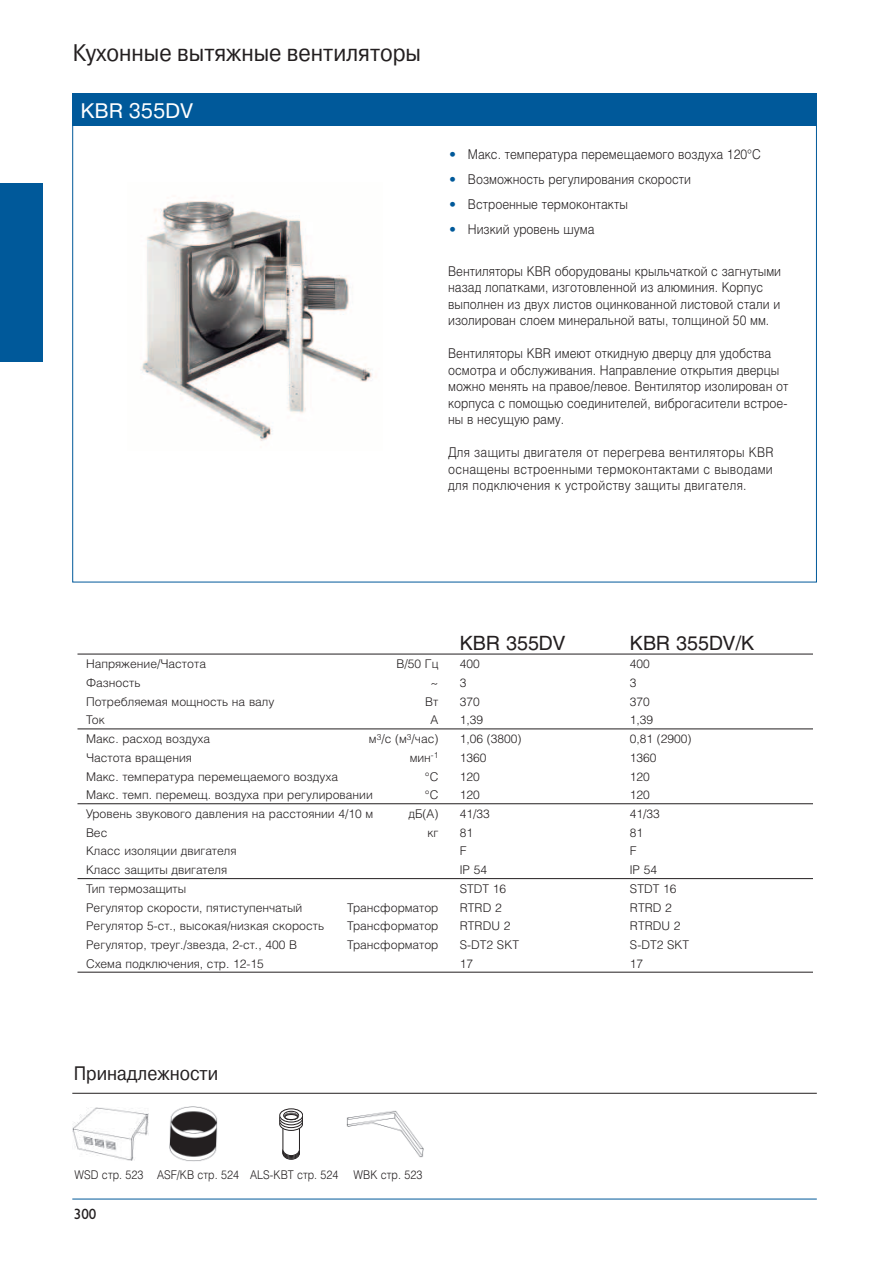
<style>
.page{position:relative;width:893px;height:1263px;background:#fff}
.page>*{position:absolute;margin:0;border:0;box-sizing:border-box;transform-origin:0 0}
.t1{font:24px "Pragmatica C";color:#231f20;scale:.9 1}
.t2{font:21px "Pragmatica C";color:#fff}
.t3{font:19.5px "Helios";color:#231f20}
.t4{font:19.5px "Pragmatica C";color:#231f20;scale:.9 1}
.t5{font:15px "Gill Sans";color:#231f20}
.t6{font:300 13.5px/16.5px "Helios";color:#231f20;scale:.9 1}
.t7{font:300 12px "Helios";color:#231f20}
.t8{font:300 12px "Helios";color:#231f20;scale:.9 1}
.s1{font-family:"Pragmatica C";font-weight:700;color:#00599a}
</style>
<div class="page">
<div style="left:72px;top:94px;width:744px;height:32px;background:#00599a"></div>
<hr style="left:77px;top:654px;width:736px;height:1px;background:#231f20">
<hr style="left:77px;top:729px;width:736px;height:1px;background:#231f20">
<hr style="left:77px;top:804px;width:736px;height:1px;background:#231f20">
<hr style="left:77px;top:878px;width:736px;height:1px;background:#231f20">
<hr style="left:77px;top:972px;width:736px;height:1px;background:#231f20">
<img style="left:141px;top:200px;width:235px;height:241px">
<img style="left:72px;top:1107px;width:77px;height:54px">
<img style="left:169px;top:1107px;width:48px;height:55px">
<div style="left:279px;top:1117px;width:24px;height:14px;border:1px solid #231f20;border-radius:50%"></div>
<div style="left:279px;top:1114px;width:24px;height:14px;border:1px solid #231f20;border-radius:50%"></div>
<div style="left:279px;top:1112px;width:24px;height:13px;border:1px solid #231f20;border-radius:50%"></div>
<svg style="left:280px;top:1109px;width:23px;height:13px"></svg>
<div style="left:279px;top:1109px;width:24px;height:13px;border:1px solid #231f20;border-radius:50%"></div>
<div style="left:283px;top:1111px;width:16px;height:9px;border:1px solid #231f20;border-radius:50%"></div>
<svg style="left:283px;top:1113px;width:17px;height:46px"></svg>
<div style="left:285px;top:1115px;width:12px;height:5px;background:#fff;border-radius:50%"></div>
<div style="left:285px;top:1114px;width:12px;height:6px;border:1px solid #231f20;border-radius:50%"></div>
<hr style="left:72px;top:1093px;width:744px;height:1px;background:#231f20">
<img style="left:347px;top:1110px;width:76px;height:48px">
<hr style="left:72px;top:1199px;width:744px;height:1px;background:#00599a">
<div style="left:0;top:183px;width:43px;height:178px;background:#00599a"></div>
<h1 class="t1" style="left:73px;top:44px;width:388px">Кухонные вытяжные вентиляторы</h1>
<h2 class="t2" style="left:80px;top:103px;width:114px">KBR 355DV</h2>
<p class="t6" style="left:448px;top:148px;width:349px"><span class="s1">•</span> Макс. температура перемещаемого воздуха 120°C</p>
<p class="t6" style="left:448px;top:173px;width:271px"><span class="s1">•</span> Возможность регулирования скорости</p>
<p class="t6" style="left:448px;top:198px;width:201px"><span class="s1">•</span> Встроенные термоконтакты</p>
<p class="t6" style="left:448px;top:223px;width:164px"><span class="s1">•</span> Низкий уровень шума</p>
<p class="t6" style="left:448px;top:264px;width:371px">Вентиляторы KBR оборудованы крыльчаткой с загнутыми назад лопатками, изготовленной из алюминия. Корпус выполнен из двух листов оцинкованной листовой стали и изолирован слоем минеральной ваты, толщиной 50 мм.</p>
<p class="t6" style="left:448px;top:347px;width:379px">Вентиляторы KBR имеют откидную дверцу для удобства осмотра и обслуживания. Направление открытия дверцы можно менять на правое/левое. Вентилятор изолирован от корпуса с помощью соединителей, виброгасители встрое&shy;ны в несущую раму.</p>
<p class="t6" style="left:448px;top:446px;width:363px;text-align:justify">Для защиты двигателя от перегрева вентиляторы KBR оснащены встроенными термоконтактами с выводами для подключения к устройству защиты двигателя.</p>
<h3 class="t3" style="left:459px;top:635px;width:107px">KBR 355DV</h3>
<h3 class="t3" style="left:630px;top:635px;width:126px">KBR 355DV/K</h3>
<p class="t7" style="left:86px;top:659px;width:121px">Напряжение/Частота</p>
<p class="t7" style="left:396px;top:659px;width:43px">В/50 Гц</p>
<p class="t7" style="left:459px;top:659px;width:22px">400</p>
<p class="t7" style="left:630px;top:659px;width:22px">400</p>
<p class="t7" style="left:86px;top:678px;width:56px">Фазность</p>
<p class="t7" style="left:430px;top:678px;width:9px">~</p>
<p class="t7" style="left:459px;top:678px;width:8px">3</p>
<p class="t7" style="left:630px;top:678px;width:8px">3</p>
<p class="t7" style="left:86px;top:697px;width:190px">Потребляемая мощность на валу</p>
<p class="t7" style="left:425px;top:697px;width:15px">Вт</p>
<p class="t7" style="left:459px;top:697px;width:22px">370</p>
<p class="t7" style="left:630px;top:697px;width:22px">370</p>
<p class="t7" style="left:86px;top:715px;width:20px">Ток</p>
<p class="t7" style="left:430px;top:715px;width:9px">A</p>
<p class="t7" style="left:459px;top:715px;width:25px">1,39</p>
<p class="t7" style="left:630px;top:715px;width:25px">1,39</p>
<p class="t7" style="left:86px;top:734px;width:126px">Макс. расход воздуха</p>
<p class="t7" style="left:369px;top:734px;width:71px">м<sup>3</sup>/с (м<sup>3</sup>/час)</p>
<p class="t7" style="left:459px;top:734px;width:63px">1,06 (3800)</p>
<p class="t7" style="left:630px;top:734px;width:63px">0,81 (2900)</p>
<p class="t7" style="left:86px;top:753px;width:107px">Частота вращения</p>
<p class="t7" style="left:409px;top:753px;width:30px">мин<sup>-1</sup></p>
<p class="t7" style="left:459px;top:753px;width:28px">1360</p>
<p class="t7" style="left:630px;top:753px;width:28px">1360</p>
<p class="t7" style="left:86px;top:772px;width:254px">Макс. температура перемещаемого воздуха</p>
<p class="t7" style="left:425px;top:772px;width:15px">°C</p>
<p class="t7" style="left:459px;top:772px;width:22px">120</p>
<p class="t7" style="left:630px;top:772px;width:22px">120</p>
<p class="t7" style="left:86px;top:790px;width:288px">Макс. темп. перемещ. воздуха при регулировании</p>
<p class="t7" style="left:425px;top:790px;width:15px">°C</p>
<p class="t7" style="left:459px;top:790px;width:22px">120</p>
<p class="t7" style="left:630px;top:790px;width:22px">120</p>
<p class="t7" style="left:86px;top:809px;width:289px">Уровень звукового давления на расстоянии 4/10 м</p>
<p class="t7" style="left:408px;top:809px;width:32px">дБ(A)</p>
<p class="t7" style="left:459px;top:809px;width:32px">41/33</p>
<p class="t7" style="left:630px;top:809px;width:32px">41/33</p>
<p class="t7" style="left:86px;top:828px;width:23px">Вес</p>
<p class="t7" style="left:427px;top:828px;width:12px">кг</p>
<p class="t7" style="left:459px;top:828px;width:15px">81</p>
<p class="t7" style="left:630px;top:828px;width:15px">81</p>
<p class="t7" style="left:86px;top:846px;width:152px">Класс изоляции двигателя</p>
<p class="t7" style="left:459px;top:846px;width:8px">F</p>
<p class="t7" style="left:630px;top:846px;width:8px">F</p>
<p class="t7" style="left:86px;top:865px;width:143px">Класс защиты двигателя</p>
<p class="t7" style="left:459px;top:865px;width:29px">IP 54</p>
<p class="t7" style="left:630px;top:865px;width:29px">IP 54</p>
<p class="t7" style="left:86px;top:884px;width:102px">Тип термозащиты</p>
<p class="t7" style="left:459px;top:884px;width:48px">STDT 16</p>
<p class="t7" style="left:630px;top:884px;width:48px">STDT 16</p>
<p class="t7" style="left:86px;top:903px;width:218px">Регулятор скорости, пятиступенчатый</p>
<p class="t7" style="left:347px;top:903px;width:93px">Трансформатор</p>
<p class="t7" style="left:459px;top:903px;width:43px">RTRD 2</p>
<p class="t7" style="left:630px;top:903px;width:43px">RTRD 2</p>
<p class="t7" style="left:86px;top:921px;width:240px">Регулятор 5-ст., высокая/низкая скорость</p>
<p class="t7" style="left:347px;top:921px;width:93px">Трансформатор</p>
<p class="t7" style="left:459px;top:921px;width:52px">RTRDU 2</p>
<p class="t7" style="left:630px;top:921px;width:52px">RTRDU 2</p>
<p class="t7" style="left:86px;top:940px;width:212px">Регулятор, треуг./звезда, 2-ст., 400 В</p>
<p class="t7" style="left:347px;top:940px;width:93px">Трансформатор</p>
<p class="t7" style="left:459px;top:940px;width:61px">S-DT2 SKT</p>
<p class="t7" style="left:630px;top:940px;width:61px">S-DT2 SKT</p>
<p class="t7" style="left:86px;top:959px;width:179px">Схема подключения, стр. 12-15</p>
<p class="t7" style="left:459px;top:959px;width:15px">17</p>
<p class="t7" style="left:630px;top:959px;width:15px">17</p>
<h3 class="t4" style="left:74px;top:1066px;width:162px">Принадлежности</h3>
<p class="t8" style="left:74px;top:1171px;width:388px">WSD стр. 523 ASF/KB стр. 524 ALS-KBT стр. 524 WBK стр. 523</p>
<p class="t5" style="left:74px;top:1209px;width:24px">300</p>
</div>
